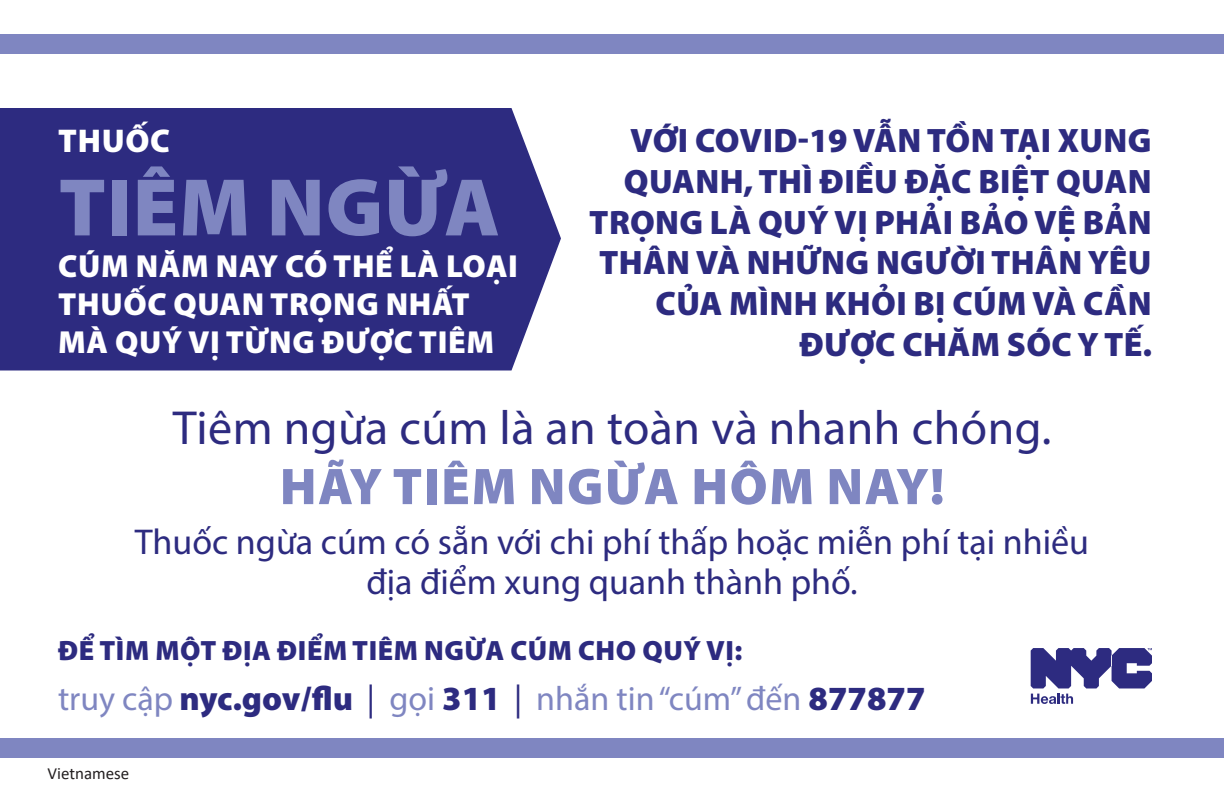
<style>
.page{position:relative;width:1224px;height:792px;background:#fff}
.page>*{position:absolute;margin:0;border:0;box-sizing:border-box;transform-origin:0 0}
.t1{font:900 82.4px "Myriad Pro";letter-spacing:.01em;color:#7f86c1}
.t2{font:900 52px "Myriad Pro";letter-spacing:.03em;color:#7f86c1}
.t3{font:48px "Myriad Pro";letter-spacing:.01em;color:#2d2b80}
.t4{font:36px/40px "Myriad Pro";color:#2d2b80;text-align:center}
.t5{font:900 34px/40.8px "Myriad Pro";letter-spacing:.01em;color:#2d2b80;text-align:right}
.t6{font:34px "Myriad Pro";color:#7f86c1}
.t7{font:900 33px "Myriad Pro";letter-spacing:.02em;color:#fff}
.t8{font:900 32px/38px "Myriad Pro";letter-spacing:.02em;color:#fff}
.t9{font:900 28px "Myriad Pro";letter-spacing:.02em;color:#2d2b80}
.t10{font:17px "Calibri";color:#231f20}
.s1{font-weight:900;color:#2d2b80}
.s2{color:#2d2b80}
</style>
<div class="page">
<div style="left:0;top:108px;width:561px;height:262px;background:#2d2b80"></div>
<div style="left:0;top:738px;width:1224px;height:20px;background:#7f86c1"></div>
<div style="left:0;top:34px;width:1224px;height:20px;background:#7f86c1"></div>
<svg style="left:1031px;top:648px;width:121px;height:40px"></svg>
<svg style="left:1031px;top:694px;width:42px;height:10px"></svg>
<p class="t7" style="left:58px;top:119px;width:113px">THUỐC</p>
<p class="t1" style="left:59px;top:153px;width:443px">TIÊM NGỪA</p>
<p class="t8" style="left:58px;top:246px;width:461px">CÚM NĂM NAY CÓ THỂ LÀ LOẠI<br>THUỐC QUAN TRỌNG NHẤT<br>MÀ QUÝ VỊ TỪNG ĐƯỢC TIÊM</p>
<p class="t5" style="left:589px;top:119px;width:564px">VỚI COVID-19 VẪN TỒN TẠI XUNG<br>QUANH, THÌ ĐIỀU ĐẶC BIỆT QUAN<br>TRỌNG LÀ QUÝ VỊ PHẢI BẢO VỆ BẢN<br>THÂN VÀ NHỮNG NGƯỜI THÂN YÊU<br>CỦA MÌNH KHỎI BỊ CÚM VÀ CẦN<br>ĐƯỢC CHĂM SÓC Y TẾ.</p>
<p class="t3" style="left:173px;top:398px;width:880px">Tiêm ngừa cúm là an toàn và nhanh chóng.</p>
<p class="t2" style="left:280px;top:452px;width:666px">HÃY TIÊM NGỪA HÔM NAY!</p>
<p class="t4" style="left:135px;top:521px;width:956px">Thuốc ngừa cúm có sẵn với chi phí thấp hoặc miễn phí tại nhiều địa điểm xung quanh thành phố.</p>
<p class="t9" style="left:58px;top:631px;width:686px">ĐỂ TÌM MỘT ĐỊA ĐIỂM TIÊM NGỪA CÚM CHO QUÝ VỊ:</p>
<p class="t6" style="left:58px;top:677px;width:869px">truy cập <span class="s1">nyc.gov/flu</span> <span class="s2">|</span> gọi <span class="s1">311</span> <span class="s2">|</span> nhắn tin “cúm” đến <span class="s1">877877</span></p>
<p class="t10" style="left:48px;top:761px;width:83px">Vietnamese</p>
</div>
